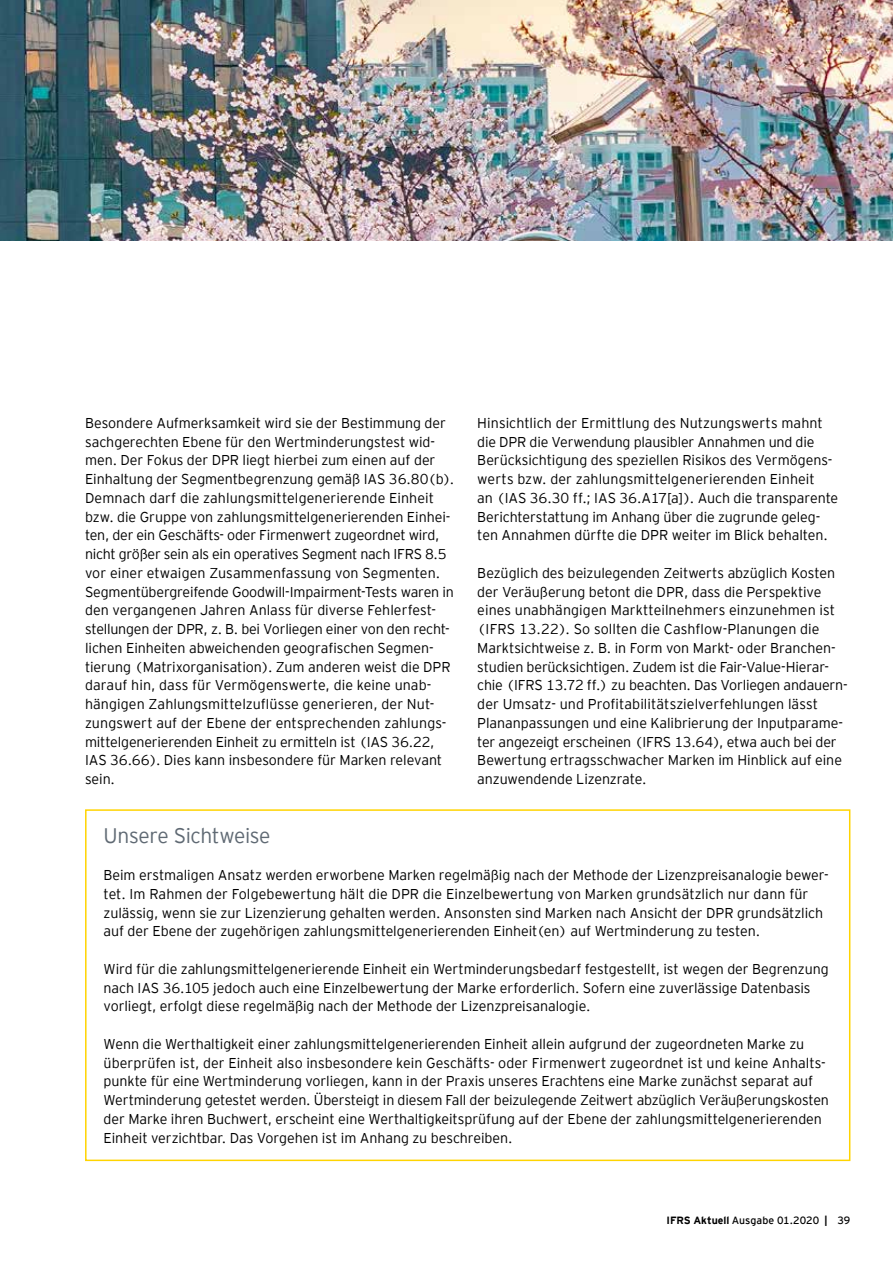
<style>
.page{position:relative;width:893px;height:1263px;background:#fff}
.page>*{position:absolute;margin:0;border:0;box-sizing:border-box;transform-origin:0 0}
.t1{font:300 21px "EY Interstate";letter-spacing:-.02em;color:#5f6973}
.t2{font:300 14.25px/18.8px "EY Interstate";letter-spacing:-.005em;color:#000}
.t3{font:10.5px "EY Interstate";color:#000}
.s1{font-weight:700}
</style>
<div class="page">
<img style="left:0;top:0;width:893px;height:240px">
<div style="left:85px;top:809px;width:765px;height:352px;border:2px solid #ffd400"></div>
<p class="t2" style="left:85px;top:413px;width:371px">Besondere Aufmerksamkeit wird sie der Bestimmung der sachgerechten Ebene für den Wertminderungstest wid&shy;men. Der Fokus der DPR liegt hierbei zum einen auf der Einhaltung der Segmentbegrenzung gemäß IAS 36.80(b).<br>Demnach darf die zahlungsmittelgenerierende Einheit bzw. die Gruppe von zahlungsmittelgenerierenden Einhei&shy;ten, der ein Geschäfts- oder Firmenwert zugeordnet wird, nicht größer sein als ein operatives Segment nach IFRS 8.5 vor einer etwaigen Zusammenfassung von Segmenten.<br>Segmentübergreifende Goodwill-Impairment-Tests waren in den vergangenen Jahren Anlass für diverse Fehlerfest&shy;stellungen der DPR, z. B. bei Vorliegen einer von den recht&shy;lichen Einheiten abweichenden geografischen Segmen&shy;tierung (Matrixorganisation). Zum anderen weist die DPR darauf hin, dass für Vermögenswerte, die keine unab&shy;hängigen Zahlungsmittelzuflüsse generieren, der Nut&shy;zungswert auf der Ebene der entsprechenden zahlungs&shy;mittelgenerierenden Einheit zu ermitteln ist (IAS 36.22, IAS 36.66). Dies kann insbesondere für Marken relevant sein.</p>
<p class="t2" style="left:477px;top:413px;width:362px">Hinsichtlich der Ermittlung des Nutzungswerts mahnt die DPR die Verwendung plausibler Annahmen und die Berücksichtigung des speziellen Risikos des Vermögens&shy;werts bzw. der zahlungsmittelgenerierenden Einheit<br>an (IAS 36.30 ff.; IAS 36.A17[a]). Auch die transparente Berichterstattung im Anhang über die zugrunde geleg&shy;ten Annahmen dürfte die DPR weiter im Blick behalten.</p>
<p class="t2" style="left:477px;top:563px;width:372px">Bezüglich des beizulegenden Zeitwerts abzüglich Kosten der Veräußerung betont die DPR, dass die Perspektive eines unabhängigen Marktteilnehmers einzunehmen ist (IFRS 13.22). So sollten die Cashflow-Planungen die Marktsichtweise z. B. in Form von Markt- oder Branchen&shy;studien berücksichtigen. Zudem ist die Fair-Value-Hierar&shy;chie (IFRS 13.72 ff.) zu beachten. Das Vorliegen andauern&shy;der Umsatz- und Profitabilitätszielverfehlungen lässt Plananpassungen und eine Kalibrierung der Inputparame&shy;ter angezeigt erscheinen (IFRS 13.64), etwa auch bei der Bewertung ertragsschwacher Marken im Hinblick auf eine anzuwendende Lizenzrate.</p>
<h1 class="t1" style="left:104px;top:823px;width:169px">Unsere Sichtweise</h1>
<p class="t2" style="left:104px;top:865px;width:727px">Beim erstmaligen Ansatz werden erworbene Marken regelmäßig nach der Methode der Lizenzpreisanalogie bewer&shy;tet. Im Rahmen der Folgebewertung hält die DPR die Einzelbewertung von Marken grundsätzlich nur dann für zulässig, wenn sie zur Lizenzierung gehalten werden. Ansonsten sind Marken nach Ansicht der DPR grundsätzlich auf der Ebene der zugehörigen zahlungsmittelgenerierenden Einheit(en) auf Wertminderung zu testen.</p>
<p class="t2" style="left:104px;top:959px;width:727px">Wird für die zahlungsmittelgenerierende Einheit ein Wertminderungsbedarf festgestellt, ist wegen der Begrenzung nach IAS 36.105 jedoch auch eine Einzelbewertung der Marke erforderlich. Sofern eine zuverlässige Datenbasis vorliegt, erfolgt diese regelmäßig nach der Methode der Lizenzpreisanalogie.</p>
<p class="t2" style="left:104px;top:1034px;width:727px">Wenn die Werthaltigkeit einer zahlungsmittelgenerierenden Einheit allein aufgrund der zugeordneten Marke zu überprüfen ist, der Einheit also insbesondere kein Geschäfts- oder Firmenwert zugeordnet ist und keine Anhalts&shy;punkte für eine Wertminderung vorliegen, kann in der Praxis unseres Erachtens eine Marke zunächst separat auf Wertminderung getestet werden. Übersteigt in diesem Fall der beizulegende Zeitwert abzüglich Veräußerungskosten der Marke ihren Buchwert, erscheint eine Werthaltigkeitsprüfung auf der Ebene der zahlungsmittelgenerierenden Einheit verzichtbar. Das Vorgehen ist im Anhang zu beschreiben.</p>
<p class="t3" style="left:666px;top:1214px;width:185px"><span class="s1">IFRS Aktuell</span> Ausgabe 01.2020 <span class="s1">|</span> 39</p>
</div>
